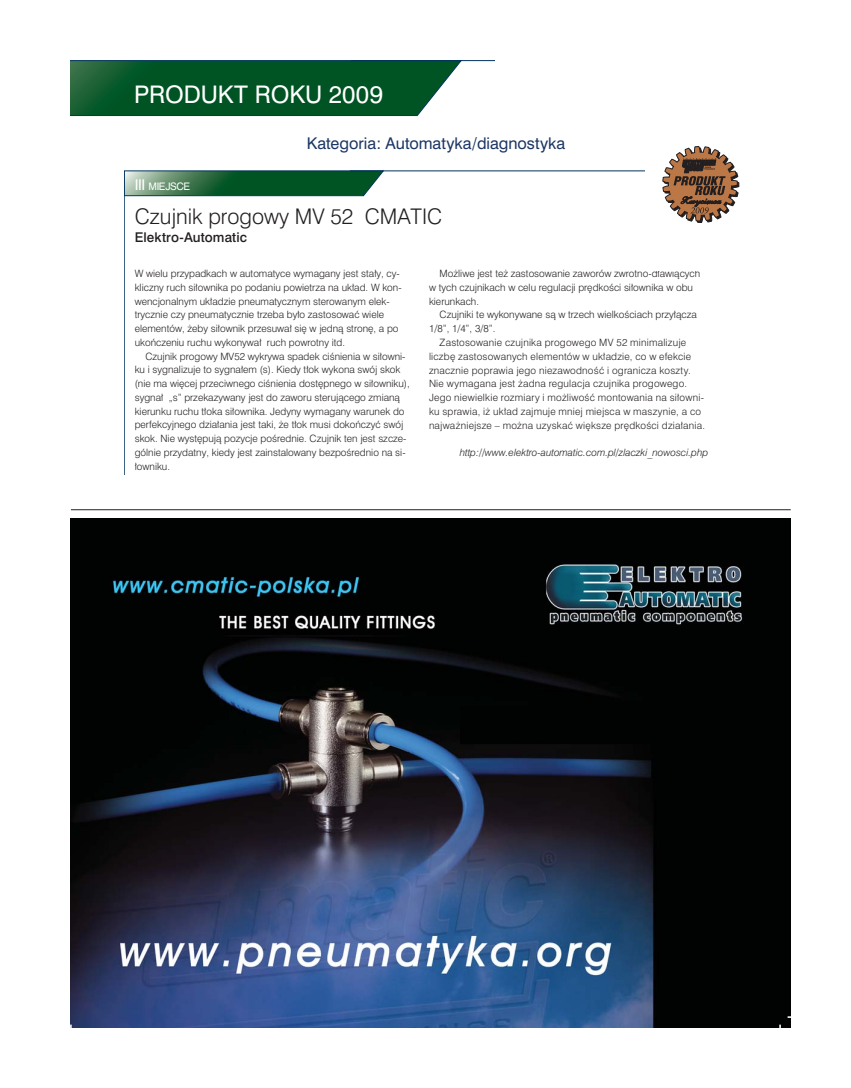
<style>
.page{position:relative;width:851px;height:1088px;background:#fff}
.page>*{position:absolute;margin:0;border:0;box-sizing:border-box;transform-origin:0 0}
.t1{font:22.5px "Swis 721 PL";letter-spacing:-.005em;color:#fff}
.t2{font:20px "Swis 721 Lt PL";color:#231f20}
.t3{font:15px "Swis 721 PL";letter-spacing:-.005em;color:#1c3664}
.t4{font:12.5px "Swis 721 Md PL";letter-spacing:.005em;color:#231f20}
.t5{font:9.62px "Swis 721 PL";letter-spacing:-.04em;color:#fff}
.t6{font:9.38px/13.8px "Swis 721 Lt PL";color:#231f20}
.t7{font:9.38px/13.8px "Swis 721 Lt PL";letter-spacing:.025em;color:#231f20}
.t8{font:italic 9.38px "Swis 721 Lt PL";color:#231f20}
.s1{font-size:13.75px}
</style>
<div class="page">
<svg style="left:71px;top:60px;width:391px;height:57px;background:#156037"></svg>
<hr style="left:351px;top:60px;width:143px;height:1px;background:#00345e">
<svg style="left:125px;top:171px;width:258px;height:25px;background:#2e6e49"></svg>
<hr style="left:350px;top:171px;width:337px;height:1px;background:#00345e">
<hr style="left:124px;top:171px;width:1px;height:303px;background:#00345e">
<div style="left:645px;top:146px;width:103px;height:124px;background:#fff"></div>
<svg style="left:662px;top:146px;width:77px;height:77px"></svg>
<img style="left:71px;top:519px;width:719px;height:508px">
<hr style="left:71px;top:509px;width:719px;height:1px;background:#231f20">
<h1 class="t1" style="left:134px;top:84px;width:250px">PRODUKT ROKU 2009</h1>
<h3 class="t3" style="left:307px;top:136px;width:260px">Kategoria: Automatyka/diagnostyka</h3>
<p class="t5" style="left:135px;top:182px;width:57px"><span class="s1">III</span> MIEJSCE</p>
<h2 class="t2" style="left:135px;top:207px;width:309px">Czujnik progowy MV 52 CMATIC</h2>
<h3 class="t4" style="left:135px;top:232px;width:114px">Elektro-Automatic</h3>
<p class="t6" style="left:135px;top:267px;width:268px">W wielu przypadkach w automatyce wymagany jest stały, cy&shy;kliczny ruch siłownika po podaniu powietrza na układ. W kon&shy;wencjonalnym układzie pneumatycznym sterowanym elek&shy;trycznie czy pneumatycznie trzeba było zastosować wiele elementów, żeby siłownik przesuwał się w jedną stronę, a po ukończeniu ruchu wykonywał ruch powrotny itd.</p>
<p class="t6" style="left:135px;top:350px;width:276px;text-indent:11px">Czujnik progowy MV52 wykrywa spadek ciśnienia w siłowni&shy;ku i sygnalizuje to sygnałem (s). Kiedy tłok wykona swój skok (nie ma więcej przeciwnego ciśnienia dostępnego w siłowniku), sygnał „s” przekazywany jest do zaworu sterującego zmianą kierunku ruchu tłoka siłownika. Jedyny wymagany warunek do perfekcyjnego działania jest taki, że tłok musi dokończyć swój skok. Nie występują pozycje pośrednie. Czujnik ten jest szcze&shy;gólnie przydatny, kiedy jest zainstalowany bezpośrednio na si&shy;łowniku.</p>
<p class="t6" style="left:429px;top:267px;width:273px;text-indent:11px">Możliwe jest też zastosowanie zaworów zwrotno-dławiących w tych czujnikach w celu regulacji prędkości siłownika w obu kierunkach.</p>
<p class="t6" style="left:429px;top:309px;width:269px;text-indent:11px">Czujniki te wykonywane są w trzech wielkościach przyłącza<br>1/8”, 1/4”, 3/8”.</p>
<p class="t7" style="left:429px;top:336px;width:277px;text-indent:11px">Zastosowanie czujnika progowego MV 52 minimalizuje liczbę zastosowanych elementów w układzie, co w efekcie znacznie poprawia jego niezawodność i ogranicza koszty.<br>Nie wymagana jest żadna regulacja czujnika progowego.<br>Jego niewielkie rozmiary i możliwość montowania na siłowni&shy;ku sprawia, iż układ zajmuje mniej miejsca w maszynie, a co najważniejsze – można uzyskać większe prędkości działania.</p>
<p class="t8" style="left:459px;top:448px;width:250px">http://www.elektro-automatic.com.pl/zlaczki_nowosci.php</p>
</div>
